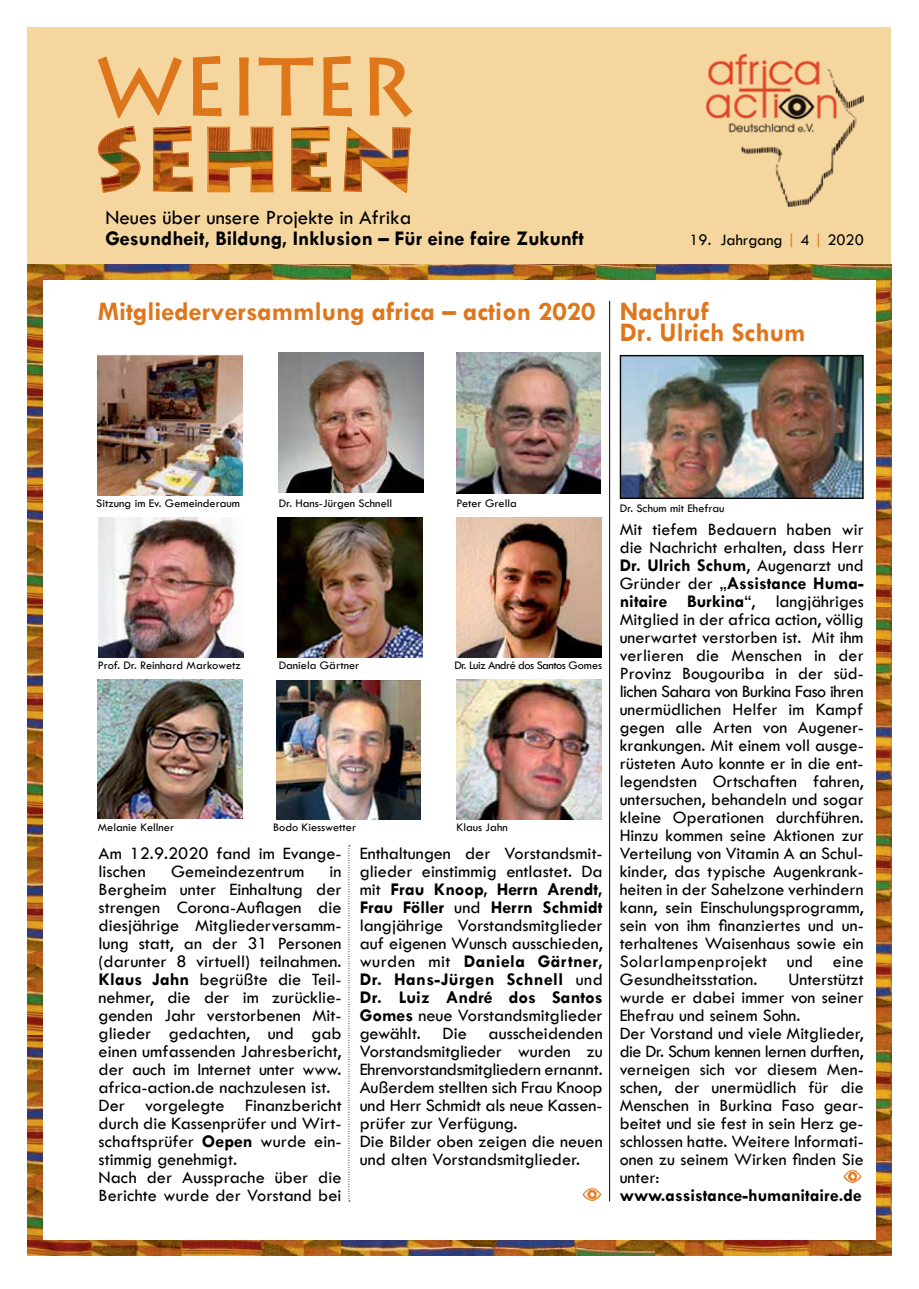
<style>
.page{position:relative;width:919px;height:1289px;background:#fff}
.page>*{position:absolute;margin:0;border:0;box-sizing:border-box;transform-origin:0 0}
.t1{font:700 27px/21px "Tw Cen";color:#de761c}
.t2{font:700 21px "Tw Cen";color:#000}
.t3{font:21px "Tw Cen";color:#000}
.t4{font:18px/18px "Tw Cen";color:#000}
.t5{font:700 18px "Tw Cen";color:#000}
.t6{font:16.5px "Tw Cen";color:#000}
.t7{font:12px "Tw Cen";color:#000}
.t8{font:12px "Tw Cen";letter-spacing:-.04em;color:#000}
.s1{color:#de761c}
.s2{font-weight:700}
</style>
<div class="page">
<div style="left:28px;top:28px;width:863px;height:237px;background:#f4d69e"></div>
<img style="left:28px;top:363px;width:15px;height:31px">
<img style="left:28px;top:394px;width:15px;height:209px">
<img style="left:28px;top:603px;width:15px;height:209px">
<img style="left:28px;top:812px;width:15px;height:223px">
<img style="left:28px;top:1035px;width:15px;height:205px">
<img style="left:28px;top:1240px;width:848px;height:15px">
<img style="left:876px;top:1093px;width:15px;height:162px">
<img style="left:876px;top:877px;width:15px;height:216px">
<img style="left:876px;top:661px;width:15px;height:216px">
<img style="left:876px;top:606px;width:15px;height:55px">
<img style="left:876px;top:364px;width:15px;height:22px">
<img style="left:43px;top:265px;width:613px;height:15px">
<img style="left:28px;top:265px;width:15px;height:98px">
<img style="left:876px;top:386px;width:15px;height:220px">
<img style="left:656px;top:265px;width:220px;height:15px">
<img style="left:876px;top:265px;width:15px;height:99px">
<img style="left:706px;top:54px;width:157px;height:153px">
<svg style="left:98px;top:55px;width:315px;height:58px"></svg>
<svg style="left:97px;top:73px;width:314px;height:196px"></svg>
<img style="left:457px;top:679px;width:144px;height:140px">
<img style="left:456px;top:353px;width:145px;height:140px">
<img style="left:99px;top:517px;width:144px;height:140px">
<img style="left:277px;top:517px;width:145px;height:140px">
<img style="left:276px;top:681px;width:145px;height:138px">
<img style="left:456px;top:517px;width:145px;height:140px">
<img style="left:98px;top:679px;width:144px;height:139px">
<img style="left:621px;top:357px;width:240px;height:140px">
<div style="left:619px;top:355px;width:244px;height:144px;border:1px solid #000"></div>
<img style="left:843px;top:1169px;width:18px;height:13px">
<img style="left:278px;top:352px;width:145px;height:140px">
<hr style="left:609px;top:301px;width:1px;height:900px;background:#000">
<svg style="left:348px;top:845px;width:2px;height:356px"></svg>
<img style="left:582px;top:1187px;width:19px;height:13px">
<img style="left:98px;top:355px;width:144px;height:140px">
<p class="t3" style="left:105px;top:205px;width:307px">Neues über unsere Projekte in Afrika</p>
<p class="t2" style="left:105px;top:226px;width:480px">Gesundheit, Bildung, Inklusion – Für eine faire Zukunft</p>
<p class="t6" style="left:689px;top:230px;width:176px">19. Jahrgang <span class="s1">|</span> 4 <span class="s1">|</span> 2020</p>
<h1 class="t1" style="left:98px;top:300px;width:499px">Mitgliederversammlung africa – action 2020</h1>
<h1 class="t1" style="left:619px;top:300px;width:187px">Nachruf<br>Dr. Ulrich Schum</h1>
<p class="t7" style="left:96px;top:496px;width:145px">Sitzung im Ev. Gemeinderaum</p>
<p class="t7" style="left:279px;top:496px;width:115px">Dr. Hans-Jürgen Schnell</p>
<p class="t7" style="left:456px;top:496px;width:62px">Peter Grella</p>
<p class="t7" style="left:98px;top:658px;width:144px">Prof. Dr. Reinhard Markowetz</p>
<p class="t8" style="left:454px;top:658px;width:149px">Dr. Luiz André dos Santos Gomes</p>
<p class="t7" style="left:279px;top:658px;width:82px">Daniela Gärtner</p>
<p class="t7" style="left:98px;top:820px;width:78px">Melanie Kellner</p>
<p class="t7" style="left:273px;top:820px;width:84px">Bodo Kiesswetter</p>
<p class="t7" style="left:456px;top:820px;width:53px">Klaus Jahn</p>
<p class="t4" style="left:99px;top:844px;width:244px">Am 12.9.2020 fand im Evange&shy;lischen</p>
<p class="t4" style="left:171px;top:862px;width:135px">Gemeindezentrum</p>
<p class="t4" style="left:99px;top:862px;width:244px;text-indent:231px">in<br>Bergheim unter Einhaltung der strengen Corona-Auflagen die diesjährige Mitgliederversamm&shy;lung statt, an der 31 Personen (darunter 8 virtuell) teilnahmen.<br><span class="s2">Klaus Jahn</span> begrüßte die Teil&shy;nehmer, die der im zurücklie&shy;genden Jahr verstorbenen Mit&shy;glieder gedachten, und gab einen umfassenden Jahresbericht, der auch im Internet unter www. africa-action.de nachzulesen ist.<br>Der vorgelegte Finanzbericht durch die Kassenprüfer und Wirt&shy;schaftsprüfer <span class="s2">Oepen</span> wurde ein&shy;stimmig genehmigt.<br>Nach der Aussprache über die<br>Berichte wurde der Vorstand bei</p>
<p class="t4" style="left:359px;top:844px;width:244px">Enthaltungen der Vorstandsmit&shy;glieder einstimmig entlastet. Da mit <span class="s2">Frau Knoop, Herrn Arendt,<br>Frau Föller</span> und <span class="s2">Herrn Schmidt </span>langjährige Vorstandsmitglieder auf eigenen Wunsch ausschieden, wurden mit <span class="s2">Daniela Gärtner,<br>Dr. Hans-Jürgen Schnell</span> und<br><span class="s2">Dr. Luiz André dos Santos<br>Gomes</span> neue Vorstandsmitglieder gewählt. Die ausscheidenden<br>Vorstandsmitglieder wurden zu<br>Ehrenvorstandsmitgliedern ernannt.<br>Außerdem stellten sich Frau Knoop und Herr Schmidt als neue Kassen&shy;prüfer zur Verfügung.<br>Die Bilder oben zeigen die neuen und alten Vorstandsmitglieder.</p>
<p class="t7" style="left:619px;top:501px;width:106px">Dr. Schum mit Ehefrau</p>
<p class="t4" style="left:619px;top:520px;width:245px;text-align:justify">Mit tiefem Bedauern haben wir die Nachricht erhalten, dass Herr <span class="s2">Dr. Ulrich Schum</span>, Augenarzt und Gründer der „<span class="s2">Assistance Huma&shy;nitaire Burkina</span>“, langjähriges Mitglied in der africa action, völlig unerwartet verstorben ist. Mit ihm verlieren die Menschen in der Provinz Bougouriba in der süd&shy;lichen Sahara von Burkina Faso ihren unermüdlichen Helfer im Kampf gegen alle Arten von Augener&shy;krankungen. Mit einem voll ausge&shy;rüsteten Auto konnte er in die ent&shy;legendsten Ortschaften fahren, untersuchen, behandeln und sogar kleine Operationen durchführen.<br>Hinzu kommen seine Aktionen zur Verteilung von Vitamin A an Schul&shy;kinder, das typische Augenkrank&shy;heiten in der Sahelzone verhindern kann, sein Einschulungsprogramm, sein von ihm finanziertes und un&shy;terhaltenes Waisenhaus sowie ein Solarlampenprojekt und eine Gesundheitsstation.</p>
<p class="t4" style="left:619px;top:970px;width:245px;text-indent:169px">Unterstützt wurde er dabei immer von seiner<br>Ehefrau und seinem Sohn.<br>Der Vorstand und viele Mitglieder, die Dr. Schum kennen lernen durften, verneigen sich vor diesem Men&shy;schen, der unermüdlich für die<br>Menschen in Burkina Faso gear&shy;beitet und sie fest in sein Herz ge&shy;schlossen hatte. Weitere Informati&shy;onen zu seinem Wirken finden Sie unter:</p>
<p class="t5" style="left:619px;top:1184px;width:243px">www.assistance-humanitaire.de</p>
</div>
